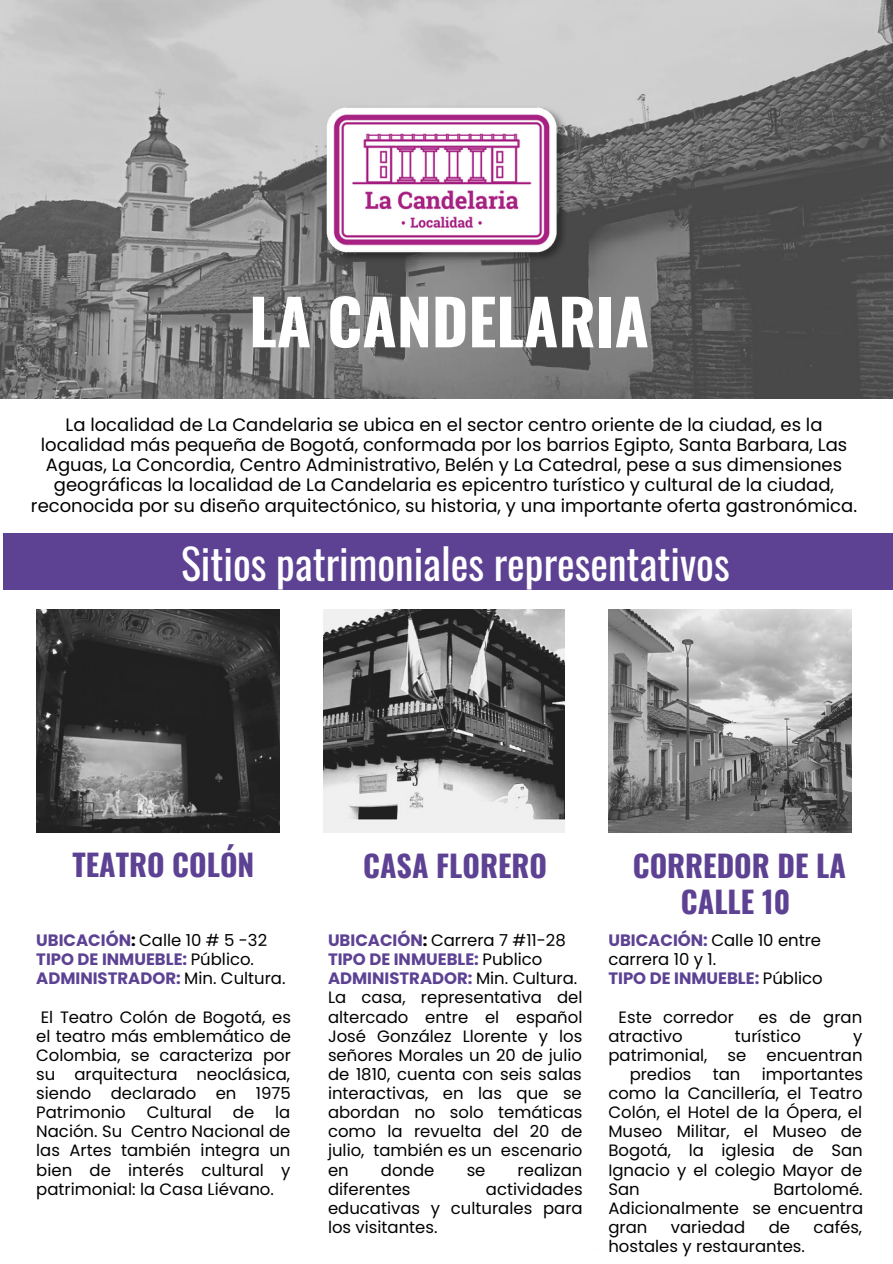
<style>
.page{position:relative;width:893px;height:1264px;background:#fff}
.page>*{position:absolute;margin:0;border:0;box-sizing:border-box;transform-origin:0 0}
.t1{font:700 62.4px "Oswald";color:#fff}
.t2{font:42px "Oswald";color:#fff}
.t3{font:700 30px/36px "Oswald";color:#5d4294;text-align:center}
.t4{font:18px/20.2px "Poppins";color:#000;text-align:center}
.t5{font:16.5px/19px "Poppins";color:#000;text-align:justify}
.t6{font:700 16.5px/19px "Poppins";color:#5d4294}
.s1{color:#000}
.s2{font-weight:400;color:#000}
.s3{font-weight:700;color:#5d4294}
.s4{font-weight:700}
</style>
<div class="page">
<img style="left:0;top:0;width:892px;height:399px">
<img style="left:36px;top:609px;width:243px;height:223px">
<img style="left:323px;top:609px;width:242px;height:223px">
<img style="left:608px;top:609px;width:243px;height:223px">
<div style="left:3px;top:533px;width:889px;height:56px;background:#5d4294"></div>
<img style="left:322px;top:102px;width:248px;height:163px">
<h1 class="t1" style="left:249px;top:273px;width:401px">LA CANDELARIA</h1>
<p class="t4" style="left:31px;top:414px;width:827px">La localidad de La Candelaria se ubica en el sector centro oriente de la ciudad, es la localidad más pequeña de Bogotá, conformada por los barrios Egipto, Santa Barbara, Las Aguas, La Concordia, Centro Administrativo, Belén y La Catedral, pese a sus dimensiones geográficas la localidad de La Candelaria es epicentro turístico y cultural de la ciudad, reconocida por su diseño arquitectónico, su historia, y una importante oferta gastronómica.</p>
<h2 class="t2" style="left:181px;top:530px;width:550px">Sitios patrimoniales representativos</h2>
<h3 class="t3" style="left:72px;top:845px;width:183px">TEATRO COLÓN</h3>
<p class="t6" style="left:36px;top:930px;width:251px">UBICACIÓN<span class="s1">:</span> <span class="s2">Calle 10 # 5 -32<br></span>TIPO DE INMUEBLE: <span class="s2">Público.<br></span>ADMINISTRADOR: <span class="s2">Min. Cultura.</span></p>
<p class="t5" style="left:36px;top:1007px;width:256px">El Teatro Colón de Bogotá, es el teatro más emblemático de Colombia, se caracteriza por su arquitectura neoclásica, siendo declarado en 1975<br>Patrimonio</p>
<p class="t5" style="left:36px;top:1102px;width:256px;text-indent:239px">la Nación. Su Centro Nacional de las Artes también integra un bien de interés cultural y patrimonial: la Casa Liévano.</p>
<p class="t5" style="left:147px;top:1102px;width:67px">Cultural</p>
<p class="t5" style="left:233px;top:1102px;width:23px">de</p>
<h3 class="t3" style="left:363px;top:846px;width:185px">CASA FLORERO</h3>
<p class="t5" style="left:328px;top:930px;width:256px;text-align:left"><span class="s3">UBICACIÓN</span><span class="s4">:</span> Carrera 7 #11-28<br><span class="s3">TIPO DE INMUEBLE:</span> Publico<br><span class="s3">ADMINISTRADOR:</span> Min. Cultura.<br>La casa, representativa del altercado entre el español<br>José González Llorente y los señores Morales un 20 de julio de 1810, cuenta con seis salas interactivas, en las que se abordan no solo temáticas como la revuelta del 20 de julio, también es un escenario en</p>
<p class="t5" style="left:381px;top:1160px;width:55px">donde</p>
<p class="t5" style="left:466px;top:1160px;width:20px">se</p>
<p class="t5" style="left:517px;top:1160px;width:66px">realizan</p>
<p class="t5" style="left:328px;top:1179px;width:84px">diferentes</p>
<p class="t5" style="left:328px;top:1179px;width:256px;text-indent:158px">actividades educativas y culturales para los visitantes.</p>
<h3 class="t3" style="left:632px;top:846px;width:214px">CORREDOR DE LA<br>CALLE 10</h3>
<p class="t5" style="left:608px;top:930px;width:216px;text-align:left"><span class="s3">UBICACIÓN:</span> Calle 10 entre carrera 10 y 1.<br><span class="s3">TIPO DE INMUEBLE:</span> Público</p>
<p class="t5" style="left:618px;top:1007px;width:117px">Este corredor</p>
<p class="t5" style="left:758px;top:1007px;width:105px">es de gran</p>
<p class="t5" style="left:608px;top:1026px;width:76px">atractivo</p>
<p class="t5" style="left:734px;top:1026px;width:67px">turístico</p>
<p class="t5" style="left:853px;top:1026px;width:11px">y</p>
<p class="t5" style="left:608px;top:1045px;width:255px">patrimonial, se encuentran</p>
<p class="t5" style="left:629px;top:1064px;width:63px">predios</p>
<p class="t5" style="left:712px;top:1064px;width:29px">tan</p>
<p class="t5" style="left:608px;top:1064px;width:256px;text-indent:153px">importantes como la Cancillería, el Teatro Colón, el Hotel de la Ópera, el Museo Militar, el Museo de Bogotá, la iglesia de San Ignacio y el colegio Mayor de San</p>
<p class="t5" style="left:608px;top:1179px;width:256px;text-indent:165px">Bartolomé.<br>Adicionalmente se encuentra gran</p>
<p class="t5" style="left:671px;top:1217px;width:76px">variedad</p>
<p class="t5" style="left:768px;top:1217px;width:23px">de</p>
<p class="t5" style="left:813px;top:1217px;width:50px">cafés,</p>
<p class="t5" style="left:608px;top:1236px;width:198px">hostales y restaurantes.</p>
</div>
